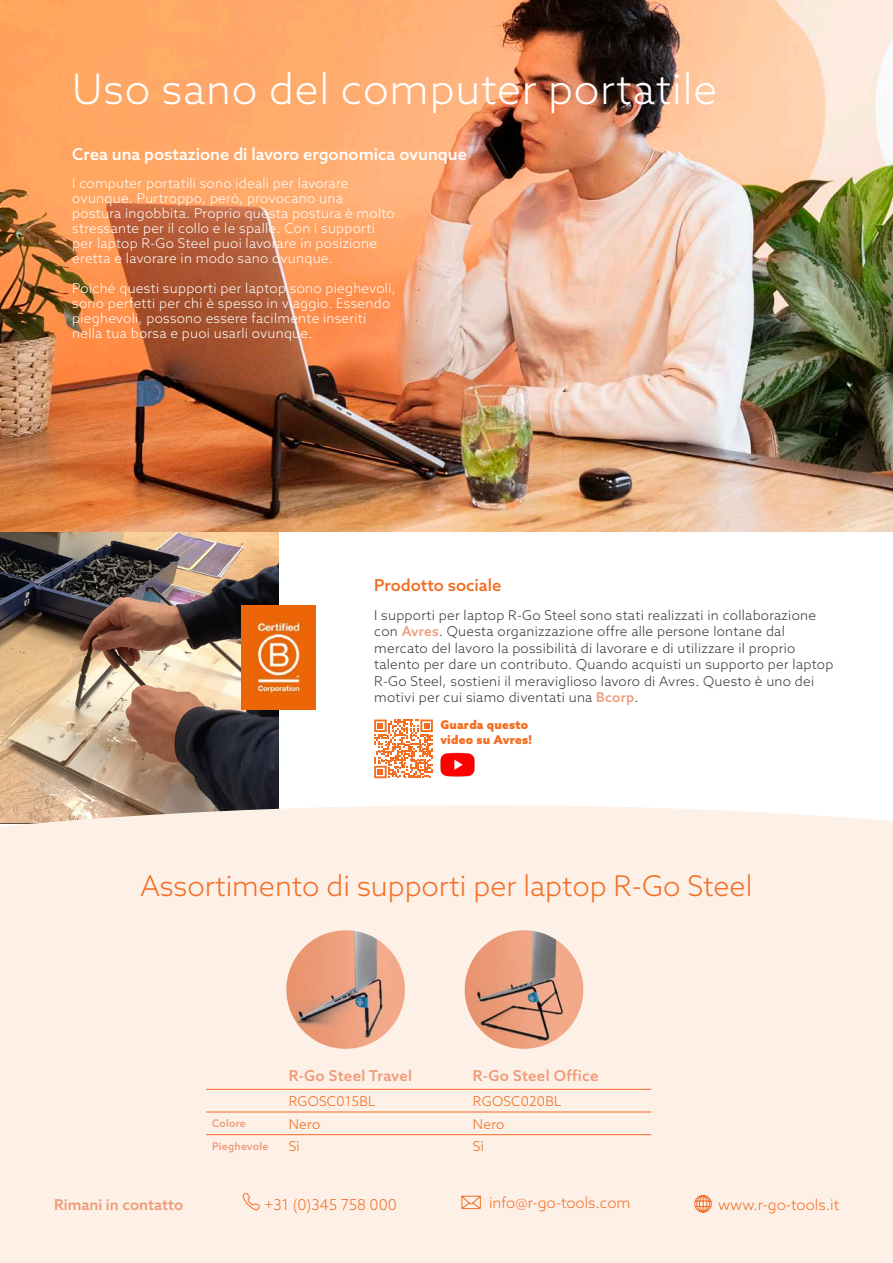
<style>
.page{position:relative;width:893px;height:1263px;background:#fff}
.page>*{position:absolute;margin:0;border:0;box-sizing:border-box;transform-origin:0 0}
.t1{font:300 42px "Azo Sans";letter-spacing:.02em;color:#fff}
.t2{font:300 28.5px "Azo Sans";color:#f36e24}
.t3{font:500 16.5px "Azo Sans";color:#fff}
.t4{font:500 16.5px "Azo Sans";color:#f36e24}
.t5{font:300 15px "Azo Sans";color:#f36e26}
.Alineastijl_1{font:500 15px "Azo Sans";color:#f09a78}
.Alineastijl_1-2{font:500 15px "Azo Sans";letter-spacing:.02em;color:#f09a78}
.t6{font:300 13.5px/15px "Azo Sans";letter-spacing:.02em;color:#fff}
.Alineastijl_1-3{font:300 13.5px/16.5px "Azo Sans";letter-spacing:.02em;color:#333638}
.Alineastijl_1-4{font:300 13.5px "Azo Sans";letter-spacing:.02em;color:#ed6511}
.Subheading_blue_magazine{font:900 12px/14.4px "Azo Sans";letter-spacing:.02em;color:#f36e21}
.Alineastijl_1-5{font:500 10.5px "Azo Sans";letter-spacing:.02em;color:#f09a78}
.s1{font-weight:500;color:#f09a78}
</style>
<div class="page">
<img style="left:0;top:531px;width:278px;height:272px">
<div style="left:0;top:930px;width:893px;height:333px;background:#fdf0e7"></div>
<svg style="left:0;top:803px;width:893px;height:310px"></svg>
<img style="left:0;top:0;width:893px;height:531px">
<svg style="left:694px;top:1195px;width:18px;height:18px"></svg>
<svg style="left:461px;top:1195px;width:20px;height:14px"></svg>
<svg style="left:243px;top:1193px;width:16px;height:17px"></svg>
<hr style="left:206px;top:1089px;width:77px;height:1px;background:#f36e26">
<hr style="left:283px;top:1089px;width:184px;height:1px;background:#f36e26">
<hr style="left:467px;top:1089px;width:184px;height:1px;background:#f36e26">
<hr style="left:206px;top:1112px;width:77px;height:1px;background:#f36e26">
<hr style="left:283px;top:1112px;width:184px;height:1px;background:#f36e26">
<hr style="left:467px;top:1112px;width:184px;height:1px;background:#f36e26">
<hr style="left:206px;top:1134px;width:77px;height:1px;background:#f36e26">
<hr style="left:283px;top:1134px;width:184px;height:1px;background:#f36e26">
<hr style="left:467px;top:1134px;width:184px;height:1px;background:#f36e26">
<img style="left:286px;top:930px;width:119px;height:119px;border-radius:59px">
<img style="left:440px;top:752px;width:35px;height:25px">
<img style="left:465px;top:930px;width:118px;height:119px;border-radius:59px">
<img style="left:241px;top:606px;width:75px;height:103px">
<svg style="left:374px;top:719px;width:59px;height:59px"></svg>
<p class="t1" style="left:72px;top:62px;width:646px">Uso sano del computer portatile</p>
<p class="t3" style="left:72px;top:143px;width:396px">Crea una postazione di lavoro ergonomica ovunque</p>
<p class="t6" style="left:72px;top:175px;width:324px">I computer portatili sono ideali per lavorare ovunque. Purtroppo, però, provocano una postura ingobbita. Proprio questa postura è molto stressante per il collo e le spalle. Con i supporti per laptop R-Go Steel puoi lavorare in posizione eretta e lavorare in modo sano ovunque.</p>
<p class="t6" style="left:72px;top:280px;width:325px">Poiché questi supporti per laptop sono pieghevoli, sono perfetti per chi è spesso in viaggio. Essendo pieghevoli, possono essere facilmente inseriti nella tua borsa e puoi usarli ovunque.</p>
<p class="t4" style="left:374px;top:575px;width:129px">Prodotto sociale</p>
<p class="Alineastijl_1-3" style="left:374px;top:606px;width:461px">I supporti per laptop R-Go Steel sono stati realizzati in collaborazione con <span class="s1">Avres</span>. Questa organizzazione offre alle persone lontane dal mercato del lavoro la possibilità di lavorare e di utilizzare il proprio talento per dare un contributo. Quando acquisti un supporto per laptop R-Go Steel, sostieni il meraviglioso lavoro di Avres. Questo è uno dei motivi per cui siamo diventati una <span class="s1">Bcorp</span>.</p>
<p class="Subheading_blue_magazine" style="left:440px;top:718px;width:93px">Guarda questo video su Avres!</p>
<p class="t2" style="left:140px;top:867px;width:613px">Assortimento di supporti per laptop R-Go Steel</p>
<p class="Alineastijl_1" style="left:289px;top:1066px;width:125px">R-Go Steel Travel</p>
<p class="Alineastijl_1-2" style="left:473px;top:1066px;width:127px">R-Go Steel Office</p>
<p class="Alineastijl_1-4" style="left:289px;top:1092px;width:88px">RGOSC015BL</p>
<p class="Alineastijl_1-4" style="left:473px;top:1092px;width:90px">RGOSC020BL</p>
<p class="Alineastijl_1-5" style="left:212px;top:1117px;width:35px">Colore</p>
<p class="Alineastijl_1-4" style="left:289px;top:1115px;width:33px">Nero</p>
<p class="Alineastijl_1-4" style="left:473px;top:1115px;width:33px">Nero</p>
<p class="Alineastijl_1-5" style="left:212px;top:1139px;width:58px">Pieghevole</p>
<p class="Alineastijl_1-4" style="left:289px;top:1138px;width:12px">Sì</p>
<p class="Alineastijl_1-4" style="left:473px;top:1138px;width:12px">Sì</p>
<p class="Alineastijl_1" style="left:54px;top:1194px;width:131px">Rimani in contatto</p>
<p class="t5" style="left:265px;top:1194px;width:134px">+31 (0)345 758 000</p>
<p class="t5" style="left:489px;top:1193px;width:143px">info@r-go-tools.com</p>
<p class="t5" style="left:718px;top:1194px;width:123px">www.r-go-tools.it</p>
</div>
